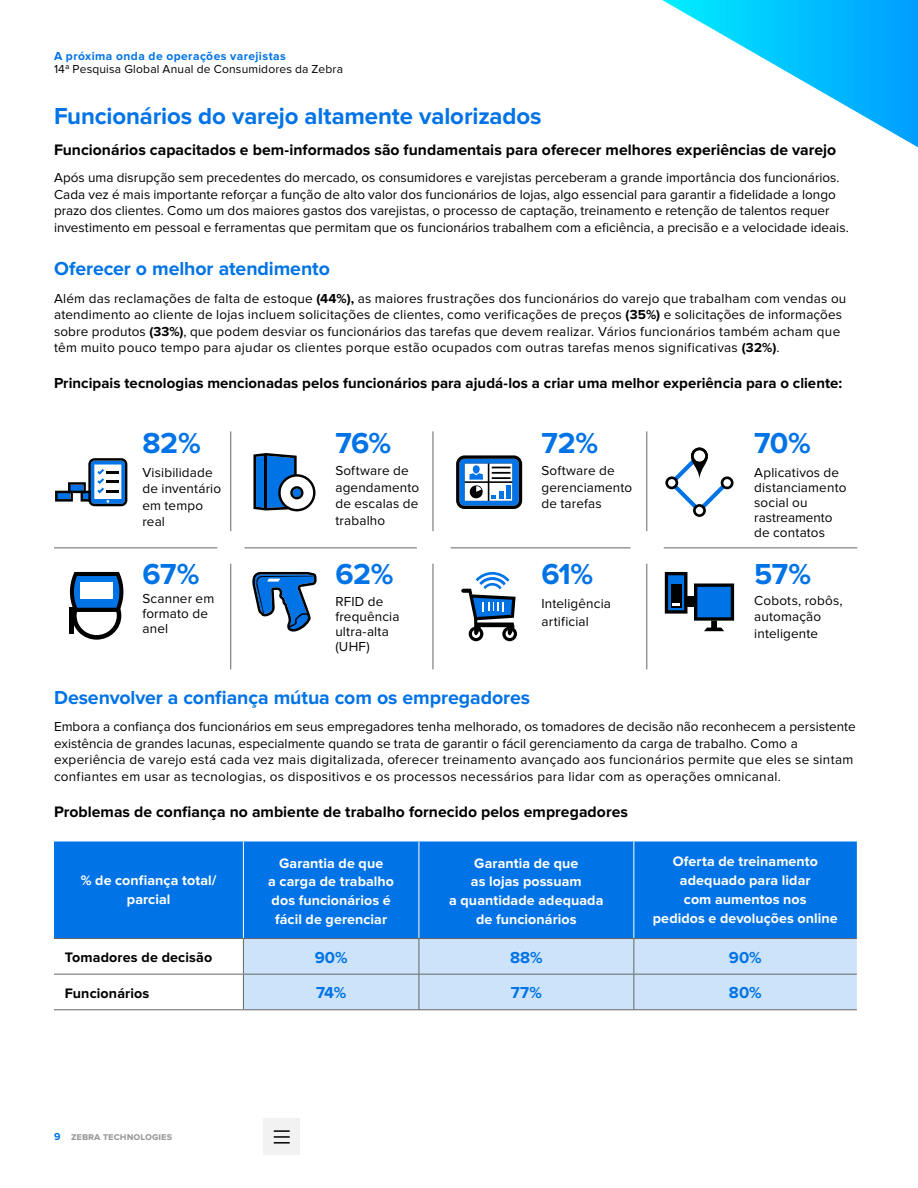
<style>
.page{position:relative;width:918px;height:1188px;background:#fff}
.page>*{position:absolute;margin:0;border:0;box-sizing:border-box;transform-origin:0 0}
.t1{font:700 30px "Proxima Nova";letter-spacing:-.02em;color:#0073e6}
.t2{font:700 24px "Proxima Nova";letter-spacing:-.005em;color:#0073e6}
.t3{font:700 19.5px "Proxima Nova";letter-spacing:-.005em;color:#0073e6}
.t4{font:700 16.5px "Proxima Nova";letter-spacing:.01em;color:#0073e6}
.t5{font:700 15.75px "Proxima Nova";letter-spacing:.005em;color:#000101}
.t6{font:700 15px "Proxima Nova";letter-spacing:.005em;color:#000101}
.t7{font:700 14.25px/18.8px "Proxima Nova";letter-spacing:.005em;color:#fff;text-align:center}
.t8{font:700 14.25px "Proxima Nova";letter-spacing:.01em;color:#000101}
.t9{font:13.5px/16.5px "Proxima Nova";letter-spacing:.01em;color:#000101}
.t10{font:12px "Proxima Nova";letter-spacing:.015em;color:#000101}
.t11{font:700 12px "Proxima Nova";letter-spacing:.04em;color:#0073e6}
.t12{font:700 10.5px "Proxima Nova";color:#999}
.s1{font-weight:700}
.s2{color:#0073e6}
</style>
<div class="page">
<div style="left:264px;top:1119px;width:36px;height:36px;background:#f2f2f2"></div>
<svg style="left:274px;top:1130px;width:16px;height:14px"></svg>
<hr style="left:230px;top:431px;width:1px;height:100px;background:#666">
<hr style="left:230px;top:564px;width:1px;height:105px;background:#666">
<hr style="left:433px;top:431px;width:1px;height:100px;background:#666">
<hr style="left:433px;top:564px;width:1px;height:105px;background:#666">
<hr style="left:646px;top:431px;width:1px;height:100px;background:#666">
<hr style="left:646px;top:564px;width:1px;height:105px;background:#666">
<hr style="left:54px;top:547px;width:163px;height:1px;background:#666">
<hr style="left:245px;top:547px;width:172px;height:1px;background:#666">
<hr style="left:451px;top:547px;width:179px;height:1px;background:#666">
<hr style="left:664px;top:547px;width:193px;height:1px;background:#666">
<div style="left:54px;top:842px;width:803px;height:96px;background:#0073e6"></div>
<div style="left:244px;top:939px;width:613px;height:70px;background:#cce3fa"></div>
<hr style="left:243px;top:841px;width:1px;height:97px;background:#fff">
<hr style="left:419px;top:841px;width:1px;height:97px;background:#fff">
<hr style="left:633px;top:841px;width:1px;height:97px;background:#fff">
<hr style="left:54px;top:938px;width:189px;height:1px;background:#666">
<hr style="left:243px;top:938px;width:176px;height:1px;background:#666">
<hr style="left:419px;top:938px;width:215px;height:1px;background:#666">
<hr style="left:634px;top:938px;width:223px;height:1px;background:#666">
<hr style="left:54px;top:974px;width:189px;height:1px;background:#666">
<hr style="left:243px;top:974px;width:176px;height:1px;background:#666">
<hr style="left:419px;top:974px;width:215px;height:1px;background:#666">
<hr style="left:634px;top:974px;width:223px;height:1px;background:#666">
<hr style="left:54px;top:1009px;width:189px;height:1px;background:#666">
<hr style="left:243px;top:1009px;width:176px;height:1px;background:#666">
<hr style="left:419px;top:1009px;width:215px;height:1px;background:#666">
<hr style="left:634px;top:1009px;width:223px;height:1px;background:#666">
<hr style="left:243px;top:939px;width:1px;height:35px;background:#666">
<hr style="left:419px;top:939px;width:1px;height:35px;background:#666">
<hr style="left:633px;top:939px;width:1px;height:35px;background:#666">
<hr style="left:243px;top:975px;width:1px;height:34px;background:#666">
<hr style="left:419px;top:975px;width:1px;height:34px;background:#666">
<hr style="left:633px;top:975px;width:1px;height:34px;background:#666">
<svg style="left:70px;top:572px;width:53px;height:68px"></svg>
<div style="left:81px;top:582px;width:32px;height:16px;background:#fff"></div>
<hr style="left:69px;top:608px;width:4px;height:26px;background:#000101">
<svg style="left:252px;top:572px;width:65px;height:60px"></svg>
<div style="left:687px;top:596px;width:7px;height:11px;background:#000101"></div>
<svg style="left:694px;top:584px;width:40px;height:47px"></svg>
<svg style="left:665px;top:572px;width:22px;height:42px"></svg>
<svg style="left:253px;top:453px;width:63px;height:58px"></svg>
<svg style="left:456px;top:455px;width:66px;height:54px"></svg>
<hr style="left:506px;top:485px;width:4px;height:14px;background:#0073e6">
<svg style="left:55px;top:458px;width:72px;height:48px"></svg>
<svg style="left:665px;top:447px;width:69px;height:70px"></svg>
<svg style="left:461px;top:572px;width:56px;height:69px"></svg>
<svg style="left:662px;top:0;width:256px;height:147px"></svg>
<p class="t11" style="left:54px;top:50px;width:233px">A próxima onda de operações varejistas</p>
<p class="t10" style="left:54px;top:62px;width:291px">14ª Pesquisa Global Anual de Consumidores da Zebra</p>
<h2 class="t2" style="left:54px;top:102px;width:489px">Funcionários do varejo altamente valorizados</h2>
<p class="t5" style="left:54px;top:141px;width:784px">Funcionários capacitados e bem-informados são fundamentais para oferecer melhores experiências de varejo</p>
<p class="t9" style="left:54px;top:170px;width:796px">Após uma disrupção sem precedentes do mercado, os consumidores e varejistas perceberam a grande importância dos funcionários.<br>Cada vez é mais importante reforçar a função de alto valor dos funcionários de lojas, algo essencial para garantir a fidelidade a longo prazo dos clientes. Como um dos maiores gastos dos varejistas, o processo de captação, treinamento e retenção de talentos requer investimento em pessoal e ferramentas que permitam que os funcionários trabalhem com a eficiência, a precisão e a velocidade ideais.</p>
<h3 class="t3" style="left:54px;top:257px;width:277px">Oferecer o melhor atendimento</h3>
<p class="t9" style="left:54px;top:290px;width:794px">Além das reclamações de falta de estoque <span class="s1">(44%),</span> as maiores frustrações dos funcionários do varejo que trabalham com vendas ou atendimento ao cliente de lojas incluem solicitações de clientes, como verificações de preços <span class="s1">(35%)</span> e solicitações de informações sobre produtos <span class="s1">(33%)</span>, que podem desviar os funcionários das tarefas que devem realizar. Vários funcionários também acham que têm muito pouco tempo para ajudar os clientes porque estão ocupados com outras tarefas menos significativas <span class="s1">(32%)</span>.</p>
<p class="t6" style="left:54px;top:375px;width:790px">Principais tecnologias mencionadas pelos funcionários para ajudá-los a criar uma melhor experiência para o cliente:</p>
<h1 class="t1" style="left:142px;top:426px;width:60px">82%</h1>
<p class="t9" style="left:142px;top:464px;width:80px">Visibilidade de inventário em tempo real</p>
<h1 class="t1" style="left:142px;top:556px;width:59px">67%</h1>
<p class="t9" style="left:142px;top:591px;width:73px;line-height:15px">Scanner em formato de anel</p>
<h1 class="t1" style="left:335px;top:426px;width:57px">76%</h1>
<p class="t9" style="left:335px;top:463px;width:85px">Software de agendamento de escalas de trabalho</p>
<h1 class="t1" style="left:335px;top:556px;width:60px">62%</h1>
<p class="t9" style="left:335px;top:594px;width:66px;line-height:15px">RFID de frequência ultra-alta (UHF)</p>
<h1 class="t1" style="left:541px;top:426px;width:58px">72%</h1>
<p class="t9" style="left:541px;top:463px;width:92px">Software de gerenciamento de tarefas</p>
<h1 class="t1" style="left:541px;top:556px;width:53px">61%</h1>
<p class="t9" style="left:541px;top:594px;width:71px;line-height:18.8px">Inteligência artificial</p>
<h1 class="t1" style="left:754px;top:426px;width:58px">70%</h1>
<p class="t9" style="left:754px;top:465px;width:94px;line-height:15px">Aplicativos de distanciamento social ou rastreamento de contatos</p>
<h1 class="t1" style="left:754px;top:556px;width:58px">57%</h1>
<p class="t9" style="left:754px;top:592px;width:90px">Cobots, robôs, automação inteligente</p>
<h3 class="t3" style="left:54px;top:686px;width:478px">Desenvolver a confiança mútua com os empregadores</h3>
<p class="t9" style="left:54px;top:719px;width:803px">Embora a confiança dos funcionários em seus empregadores tenha melhorado, os tomadores de decisão não reconhecem a persistente existência de grandes lacunas, especialmente quando se trata de garantir o fácil gerenciamento da carga de trabalho. Como a experiência de varejo está cada vez mais digitalizada, oferecer treinamento avançado aos funcionários permite que eles se sintam confiantes em usar as tecnologias, os dispositivos e os processos necessários para lidar com as operações omnicanal.</p>
<p class="t5" style="left:54px;top:803px;width:575px">Problemas de confiança no ambiente de trabalho fornecido pelos empregadores</p>
<p class="t7" style="left:81px;top:871px;width:137px">% de confiança total/ parcial</p>
<p class="t7" style="left:268px;top:854px;width:127px">Garantia de que<br>a carga de trabalho dos funcionários é fácil de gerenciar</p>
<p class="t7" style="left:449px;top:854px;width:156px">Garantia de que<br>as lojas possuam<br>a quantidade adequada de funcionários</p>
<p class="t7" style="left:653px;top:853px;width:186px">Oferta de treinamento adequado para lidar<br>com aumentos nos<br>pedidos e devoluções online</p>
<p class="t8" style="left:65px;top:949px;width:149px">Tomadores de decisão</p>
<p class="t4" style="left:315px;top:948px;width:34px">90%</p>
<p class="t4" style="left:510px;top:948px;width:34px">88%</p>
<p class="t4" style="left:729px;top:948px;width:34px">90%</p>
<p class="t8" style="left:65px;top:985px;width:86px">Funcionários</p>
<p class="t4" style="left:316px;top:983px;width:32px">74%</p>
<p class="t4" style="left:511px;top:983px;width:32px">77%</p>
<p class="t4" style="left:729px;top:983px;width:34px">80%</p>
<p class="t12" style="left:54px;top:1130px;width:120px"><span class="s2">9</span> zebra technologies</p>
</div>
